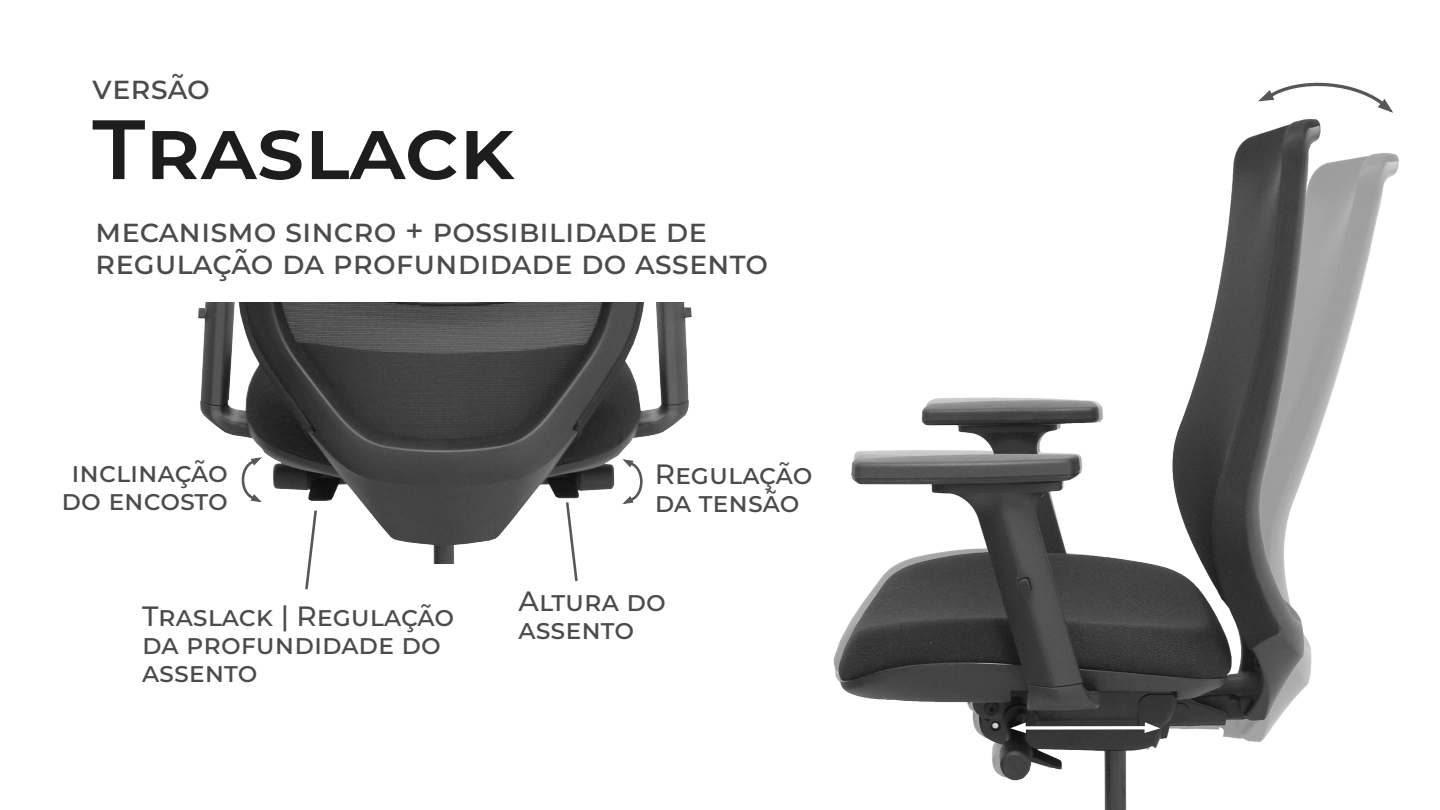
<style>
.page{position:relative;width:1440px;height:810px;background:#fff}
.page>*{position:absolute;margin:0;border:0;box-sizing:border-box;transform-origin:0 0}
.t1{font:100 84px "Montserrat";letter-spacing:.02em;color:#1d1d1b;scale:1.05 1}
.t2{font:100 32.1px/32.1px "Montserrat";color:#4b4b4a}
.t3{font:100 27.9px/27.9px "Montserrat";color:#4b4b4a}
</style>
<div class="page">
<img style="left:833px;top:118px;width:566px;height:692px">
<img style="left:198px;top:303px;width:494px;height:261px">
<svg style="left:564px;top:500px;width:15px;height:81px"></svg>
<svg style="left:303px;top:508px;width:16px;height:82px"></svg>
<svg style="left:240px;top:457px;width:22px;height:46px"></svg>
<svg style="left:622px;top:458px;width:22px;height:47px"></svg>
<svg style="left:1258px;top:82px;width:135px;height:31px"></svg>
<svg style="left:1027px;top:726px;width:116px;height:4px"></svg>
<svg style="left:1143px;top:721px;width:17px;height:13px"></svg>
<svg style="left:1010px;top:721px;width:17px;height:13px"></svg>
<p class="t2" style="left:92px;top:71px;width:119px">versão</p>
<h1 class="t1" style="left:92px;top:93px;width:404px">Traslack</h1>
<p class="t2" style="left:95px;top:213px;width:674px">mecanismo sincro + possibilidade de regulação da profundidade do assento</p>
<p class="t3" style="left:62px;top:458px;width:168px;text-align:center">inclinação do encosto</p>
<p class="t3" style="left:142px;top:602px;width:314px">Traslack | Regulação da profundidade do assento</p>
<p class="t3" style="left:655px;top:460px;width:159px">Regulação da tensão</p>
<p class="t3" style="left:519px;top:587px;width:149px">Altura do assento</p>
</div>
